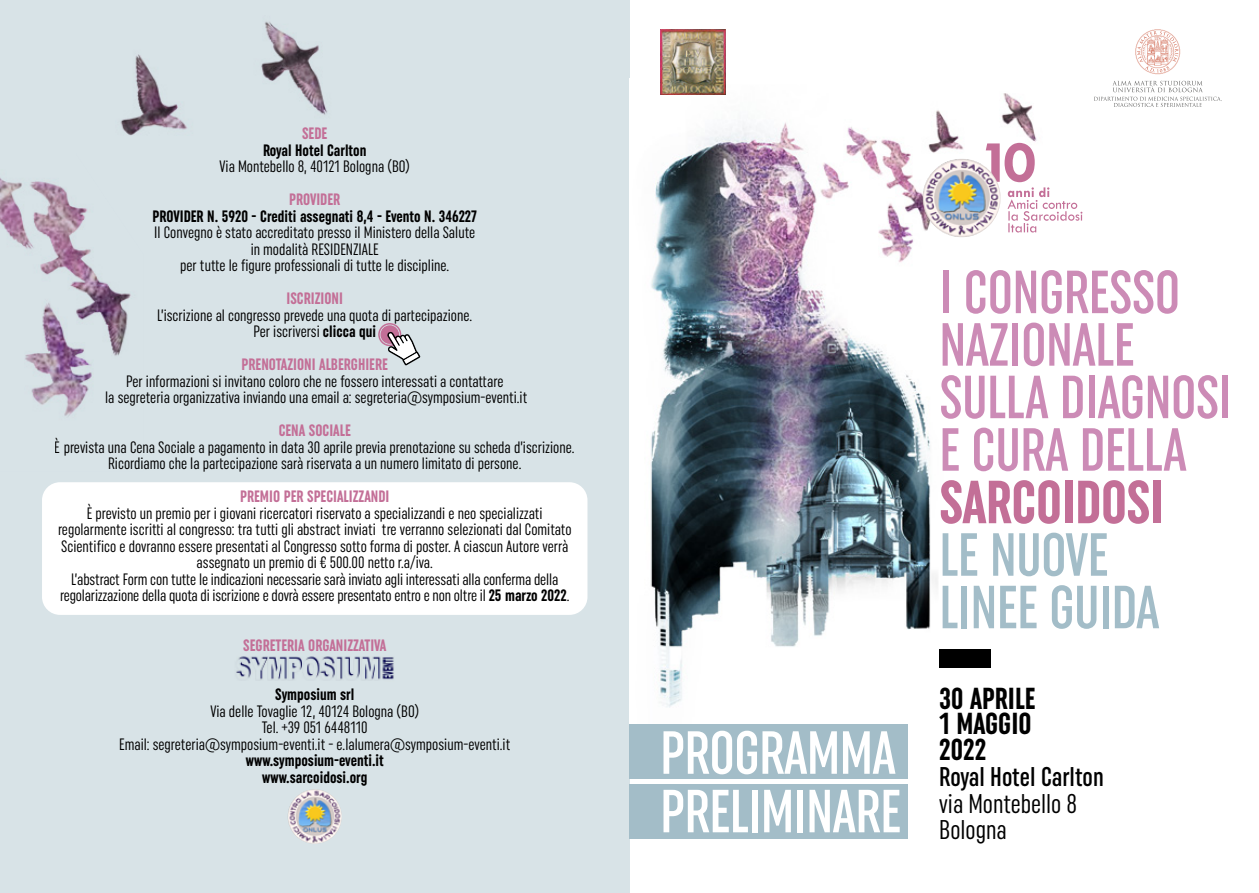
<style>
.page{position:relative;width:1259px;height:893px;background:#fff}
.page>*{position:absolute;margin:0;border:0;box-sizing:border-box;transform-origin:0 0}
.t1{font:500 extra-condensed 60.75px/52.5px "Uniform";letter-spacing:-.01em;color:#cc8bb6}
.t2{font:500 extra-condensed 60.75px/58.5px "Uniform";letter-spacing:-.01em;color:#fff}
.t3{font:500 extra-condensed 60.75px/52.5px "Uniform";letter-spacing:-.01em;color:#a3bdc8}
.t4{font:700 extra-condensed 60.75px "Uniform";letter-spacing:-.01em;color:#c36f97}
.t5{font:700 extra-condensed 30.3px/25.8px "Uniform";color:#000}
.t6{font:extra-condensed 27px/26.2px "Uniform";color:#000}
.t7{font:500 extra-condensed 27px "Uniform";letter-spacing:-.005em;color:#000}
.t8{font:extra-condensed 16.5px/16.5px "Uniform";color:#000;text-align:center}
.t9{font:700 extra-condensed 16.5px/16.5px "Uniform";color:#000;text-align:center}
.t10{font:700 extra-condensed 16.5px "Uniform";color:#c36f97}
.s1{font-weight:700}
</style>
<div class="page">
<div style="left:0;top:0;width:629px;height:893px;background:#d8e3e7"></div>
<img style="left:650px;top:93px;width:387px;height:656px">
<div style="left:939px;top:649px;width:52px;height:19px;background:#000"></div>
<svg style="left:985px;top:143px;width:97px;height:89px"></svg>
<img style="left:922px;top:159px;width:78px;height:78px;border-radius:39px">
<img style="left:0;top:177px;width:131px;height:239px">
<div style="left:42px;top:482px;width:545px;height:133px;background:#fff;border-radius:18px"></div>
<img style="left:99px;top:21px;width:229px;height:170px">
<img style="left:236px;top:656px;width:158px;height:24px">
<img style="left:288px;top:789px;width:54px;height:55px;border-radius:27px">
<svg style="left:380px;top:325px;width:19px;height:19px"></svg>
<div style="left:378px;top:323px;width:23px;height:23px;border:1px solid #c36f97;border-radius:50%"></div>
<div style="left:381px;top:326px;width:17px;height:17px;border:1px solid #c36f97;border-radius:50%"></div>
<svg style="left:387px;top:327px;width:33px;height:38px"></svg>
<div style="left:629px;top:724px;width:278px;height:54px;background:#a3bdc8"></div>
<div style="left:629px;top:784px;width:278px;height:55px;background:#a3bdc8"></div>
<svg style="left:1135px;top:29px;width:45px;height:45px"></svg>
<svg style="left:1094px;top:81px;width:127px;height:26px"></svg>
<img style="left:660px;top:29px;width:66px;height:65px">
<p class="t10" style="left:302px;top:124px;width:27px">SEDE</p>
<p class="t9" style="left:263px;top:142px;width:105px">Royal Hotel Carlton</p>
<p class="t8" style="left:220px;top:158px;width:192px">Via Montebello 8, 40121 Bologna (BO)</p>
<p class="t10" style="left:289px;top:190px;width:53px">PROVIDER</p>
<p class="t9" style="left:152px;top:208px;width:326px">PROVIDER N. 5920 - Crediti assegnati 8,4 - Evento N. 346227</p>
<p class="t8" style="left:154px;top:224px;width:322px">Il Convegno è stato accreditato presso il Ministero della Salute in modalità RESIDENZIALE<br>per tutte le figure professionali di tutte le discipline.</p>
<p class="t10" style="left:286px;top:289px;width:58px">ISCRIZIONI</p>
<p class="t8" style="left:157px;top:306px;width:316px">L’iscrizione al congresso prevede una quota di partecipazione.<br>Per iscriversi <span class="s1">clicca qui</span></p>
<p class="t10" style="left:242px;top:355px;width:148px">PRENOTAZIONI ALBERGHIERE</p>
<p class="t8" style="left:105px;top:372px;width:424px">Per informazioni si invitano coloro che ne fossero interessati a contattare<br>la segreteria organizzativa inviando una email a: segreteria@symposium-eventi.it</p>
<p class="t10" style="left:279px;top:421px;width:74px">CENA SOCIALE</p>
<p class="t8" style="left:55px;top:438px;width:521px">È prevista una Cena Sociale a pagamento in data 30 aprile previa prenotazione su scheda d’iscrizione.<br>Ricordiamo che la partecipazione sarà riservata a un numero limitato di persone.</p>
<p class="t10" style="left:240px;top:487px;width:151px">PREMIO PER SPECIALIZZANDI</p>
<p class="t8" style="left:58px;top:504px;width:515px">È previsto un premio per i giovani ricercatori riservato a specializzandi e neo specializzati regolarmente iscritti al congresso: tra tutti gli abstract inviati tre verranno selezionati dal Comitato Scientifico e dovranno essere presentati al Congresso sotto forma di poster. A ciascun Autore verrà assegnato un premio di € 500.00 netto r.a/iva.<br>L’abstract Form con tutte le indicazioni necessarie sarà inviato agli interessati alla conferma della regolarizzazione della quota di iscrizione e dovrà essere presentato entro e non oltre il <span class="s1">25 marzo 2022</span>.</p>
<p class="t10" style="left:243px;top:635px;width:145px">SEGRETERIA ORGANIZZATIVA</p>
<p class="t9" style="left:275px;top:686px;width:81px">Symposium srl</p>
<p class="t8" style="left:119px;top:702px;width:393px">Via delle Tovaglie 12, 40124 Bologna (BO)<br>Tel. +39 051 6448110<br>Email: segreteria@symposium-eventi.it - e.lalumera@symposium-eventi.it</p>
<p class="t9" style="left:246px;top:752px;width:140px">www.symposium-eventi.it www.sarcoidosi.org</p>
<h1 class="t2" style="left:660px;top:723px;width:242px">PROGRAMMA<br>PRELIMINARE</h1>
<h1 class="t1" style="left:939px;top:265px;width:294px">I CONGRESSO<br>NAZIONALE<br>SULLA DIAGNOSI<br>E CURA DELLA</h1>
<h1 class="t4" style="left:939px;top:467px;width:226px">SARCOIDOSI</h1>
<h1 class="t3" style="left:939px;top:528px;width:222px">LE NUOVE<br>LINEE GUIDA</h1>
<h2 class="t5" style="left:939px;top:685px;width:98px">30 APRILE<br>1 MAGGIO<br>2022</h2>
<h3 class="t7" style="left:939px;top:761px;width:166px">Royal Hotel Carlton</h3>
<h3 class="t6" style="left:939px;top:790px;width:139px">via Montebello 8<br>Bologna</h3>
</div>
